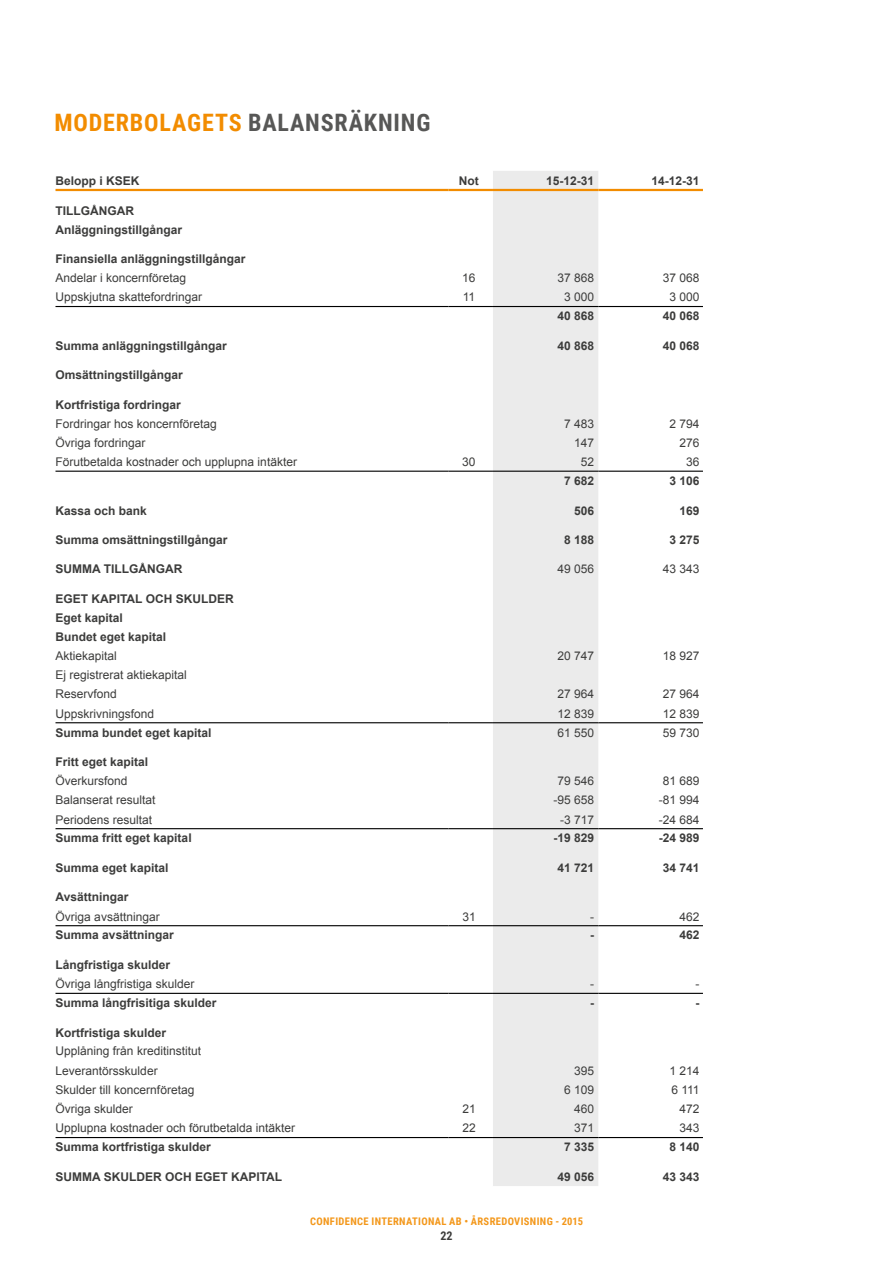
<style>
.page{position:relative;width:893px;height:1263px;background:#fff}
.page>*{position:absolute;margin:0;border:0;box-sizing:border-box;transform-origin:0 0}
.t1{font:700 24px "Roboto Condensed";letter-spacing:.035em;color:#f28c00}
.t2{font:12px/19.2px "Arial";color:#3c3c3b}
.t3{font:700 12px/19.2px "Arial";color:#3c3c3b}
.t4{font:700 12px "Roboto Condensed";color:#3c3c3b}
.t5{font:700 10.5px "Roboto Condensed";letter-spacing:.035em;color:#f3971a}
.s1{color:#575756}
</style>
<div class="page">
<div style="left:493px;top:171px;width:105px;height:1015px;background:#ebebeb"></div>
<hr style="left:56px;top:189px;width:392px;height:2px;background:#f28c00">
<hr style="left:448px;top:189px;width:45px;height:2px;background:#f28c00">
<hr style="left:493px;top:189px;width:105px;height:2px;background:#f28c00">
<hr style="left:598px;top:189px;width:105px;height:2px;background:#f28c00">
<hr style="left:56px;top:306px;width:392px;height:1px;background:#000">
<hr style="left:448px;top:306px;width:45px;height:1px;background:#000">
<hr style="left:493px;top:306px;width:105px;height:1px;background:#000">
<hr style="left:598px;top:306px;width:105px;height:1px;background:#000">
<hr style="left:56px;top:471px;width:392px;height:1px;background:#000">
<hr style="left:448px;top:471px;width:45px;height:1px;background:#000">
<hr style="left:493px;top:471px;width:105px;height:1px;background:#000">
<hr style="left:598px;top:471px;width:105px;height:1px;background:#000">
<hr style="left:56px;top:722px;width:392px;height:1px;background:#000">
<hr style="left:448px;top:722px;width:45px;height:1px;background:#000">
<hr style="left:493px;top:722px;width:105px;height:1px;background:#000">
<hr style="left:598px;top:722px;width:105px;height:1px;background:#000">
<hr style="left:56px;top:828px;width:392px;height:1px;background:#000">
<hr style="left:448px;top:828px;width:45px;height:1px;background:#000">
<hr style="left:493px;top:828px;width:105px;height:1px;background:#000">
<hr style="left:598px;top:828px;width:105px;height:1px;background:#000">
<hr style="left:56px;top:925px;width:392px;height:1px;background:#000">
<hr style="left:448px;top:925px;width:45px;height:1px;background:#000">
<hr style="left:493px;top:925px;width:105px;height:1px;background:#000">
<hr style="left:598px;top:925px;width:105px;height:1px;background:#000">
<hr style="left:56px;top:1137px;width:392px;height:1px;background:#000">
<hr style="left:448px;top:1137px;width:45px;height:1px;background:#000">
<hr style="left:493px;top:1137px;width:105px;height:1px;background:#000">
<hr style="left:598px;top:1137px;width:105px;height:1px;background:#000">
<hr style="left:56px;top:993px;width:392px;height:1px;background:#000">
<hr style="left:448px;top:993px;width:45px;height:1px;background:#000">
<hr style="left:493px;top:993px;width:105px;height:1px;background:#000">
<hr style="left:598px;top:993px;width:105px;height:1px;background:#000">
<h1 class="t1" style="left:54px;top:106px;width:378px">MODERBOLAGETS <span class="s1">BALANSRÄKNING</span></h1>
<p class="t3" style="left:56px;top:171px;width:86px">Belopp i KSEK</p>
<p class="t3" style="left:459px;top:171px;width:21px">Not</p>
<p class="t3" style="left:546px;top:171px;width:50px">15-12-31</p>
<p class="t3" style="left:651px;top:171px;width:50px">14-12-31</p>
<p class="t3" style="left:56px;top:201px;width:128px">TILLGÅNGAR<br>Anläggningstillgångar</p>
<p class="t3" style="left:56px;top:250px;width:192px">Finansiella anläggningstillgångar</p>
<p class="t2" style="left:56px;top:268px;width:132px">Andelar i koncernföretag</p>
<p class="t2" style="left:462px;top:268px;width:15px">16</p>
<p class="t2" style="left:557px;top:268px;width:38px">37 868</p>
<p class="t2" style="left:663px;top:268px;width:38px">37 068</p>
<p class="t2" style="left:56px;top:288px;width:148px">Uppskjutna skattefordringar</p>
<p class="t2" style="left:463px;top:288px;width:14px">11</p>
<p class="t2" style="left:564px;top:288px;width:32px">3 000</p>
<p class="t2" style="left:669px;top:288px;width:32px">3 000</p>
<p class="t3" style="left:557px;top:307px;width:38px">40 868</p>
<p class="t3" style="left:663px;top:307px;width:38px">40 068</p>
<p class="t3" style="left:56px;top:336px;width:173px">Summa anläggningstillgångar</p>
<p class="t3" style="left:557px;top:336px;width:38px">40 868</p>
<p class="t3" style="left:663px;top:336px;width:38px">40 068</p>
<p class="t3" style="left:56px;top:366px;width:129px">Omsättningstillgångar</p>
<p class="t3" style="left:56px;top:395px;width:127px">Kortfristiga fordringar</p>
<p class="t2" style="left:56px;top:414px;width:163px">Fordringar hos koncernföretag</p>
<p class="t2" style="left:564px;top:414px;width:32px">7 483</p>
<p class="t2" style="left:669px;top:414px;width:32px">2 794</p>
<p class="t2" style="left:56px;top:433px;width:92px">Övriga fordringar</p>
<p class="t2" style="left:574px;top:433px;width:22px">147</p>
<p class="t2" style="left:679px;top:433px;width:22px">276</p>
<p class="t2" style="left:56px;top:452px;width:243px">Förutbetalda kostnader och upplupna intäkter</p>
<p class="t2" style="left:462px;top:452px;width:15px">30</p>
<p class="t2" style="left:581px;top:452px;width:15px">52</p>
<p class="t2" style="left:686px;top:452px;width:15px">36</p>
<p class="t3" style="left:564px;top:472px;width:32px">7 682</p>
<p class="t3" style="left:669px;top:472px;width:32px">3 106</p>
<p class="t3" style="left:56px;top:501px;width:93px">Kassa och bank</p>
<p class="t3" style="left:574px;top:501px;width:22px">506</p>
<p class="t3" style="left:679px;top:501px;width:22px">169</p>
<p class="t3" style="left:56px;top:530px;width:174px">Summa omsättningstillgångar</p>
<p class="t3" style="left:564px;top:530px;width:32px">8 188</p>
<p class="t3" style="left:669px;top:530px;width:32px">3 275</p>
<p class="t3" style="left:56px;top:560px;width:128px">SUMMA TILLGÅNGAR</p>
<p class="t2" style="left:557px;top:560px;width:38px">49 056</p>
<p class="t2" style="left:663px;top:560px;width:38px">43 343</p>
<p class="t3" style="left:56px;top:589px;width:180px">EGET KAPITAL OCH SKULDER<br>Eget kapital<br>Bundet eget kapital</p>
<p class="t2" style="left:56px;top:646px;width:63px">Aktiekapital</p>
<p class="t2" style="left:557px;top:646px;width:38px">20 747</p>
<p class="t2" style="left:663px;top:646px;width:38px">18 927</p>
<p class="t2" style="left:56px;top:665px;width:133px">Ej registrerat aktiekapital<br>Reservfond</p>
<p class="t2" style="left:557px;top:685px;width:38px">27 964</p>
<p class="t2" style="left:663px;top:685px;width:38px">27 964</p>
<p class="t2" style="left:56px;top:704px;width:100px">Uppskrivningsfond</p>
<p class="t2" style="left:557px;top:704px;width:38px">12 839</p>
<p class="t2" style="left:663px;top:704px;width:38px">12 839</p>
<p class="t3" style="left:56px;top:723px;width:158px">Summa bundet eget kapital</p>
<p class="t2" style="left:557px;top:723px;width:38px">61 550</p>
<p class="t2" style="left:663px;top:723px;width:38px">59 730</p>
<p class="t3" style="left:56px;top:752px;width:94px">Fritt eget kapital</p>
<p class="t2" style="left:56px;top:771px;width:74px">Överkursfond</p>
<p class="t2" style="left:557px;top:771px;width:38px">79 546</p>
<p class="t2" style="left:663px;top:771px;width:38px">81 689</p>
<p class="t2" style="left:56px;top:791px;width:102px">Balanserat resultat</p>
<p class="t2" style="left:553px;top:791px;width:42px">-95 658</p>
<p class="t2" style="left:659px;top:791px;width:42px">-81 994</p>
<p class="t2" style="left:56px;top:810px;width:98px">Periodens resultat</p>
<p class="t2" style="left:560px;top:810px;width:36px">-3 717</p>
<p class="t2" style="left:659px;top:810px;width:42px">-24 684</p>
<p class="t3" style="left:56px;top:829px;width:138px">Summa fritt eget kapital</p>
<p class="t3" style="left:553px;top:829px;width:42px">-19 829</p>
<p class="t3" style="left:659px;top:829px;width:42px">-24 989</p>
<p class="t3" style="left:56px;top:858px;width:114px">Summa eget kapital</p>
<p class="t3" style="left:557px;top:858px;width:38px">41 721</p>
<p class="t3" style="left:663px;top:858px;width:38px">34 741</p>
<p class="t3" style="left:56px;top:888px;width:74px">Avsättningar</p>
<p class="t2" style="left:56px;top:907px;width:106px">Övriga avsättningar</p>
<p class="t2" style="left:462px;top:907px;width:15px">31</p>
<p class="t2" style="left:590px;top:907px;width:5px">-</p>
<p class="t2" style="left:680px;top:907px;width:22px">462</p>
<p class="t3" style="left:56px;top:926px;width:120px">Summa avsättningar</p>
<p class="t3" style="left:590px;top:926px;width:5px">-</p>
<p class="t3" style="left:680px;top:926px;width:22px">462</p>
<p class="t3" style="left:56px;top:955px;width:116px">Långfristiga skulder</p>
<p class="t2" style="left:56px;top:974px;width:140px">Övriga långfristiga skulder</p>
<p class="t2" style="left:590px;top:974px;width:5px">-</p>
<p class="t2" style="left:696px;top:974px;width:5px">-</p>
<p class="t3" style="left:56px;top:994px;width:162px">Summa långfrisitiga skulder</p>
<p class="t3" style="left:590px;top:994px;width:5px">-</p>
<p class="t3" style="left:696px;top:994px;width:5px">-</p>
<p class="t3" style="left:56px;top:1023px;width:112px">Kortfristiga skulder</p>
<p class="t2" style="left:56px;top:1041px;width:147px">Upplåning från kreditinstitut<br>Leverantörsskulder</p>
<p class="t2" style="left:574px;top:1061px;width:22px">395</p>
<p class="t2" style="left:670px;top:1061px;width:32px">1 214</p>
<p class="t2" style="left:56px;top:1080px;width:140px">Skulder till koncernföretag</p>
<p class="t2" style="left:564px;top:1080px;width:32px">6 109</p>
<p class="t2" style="left:671px;top:1080px;width:30px">6 111</p>
<p class="t2" style="left:56px;top:1099px;width:79px">Övriga skulder</p>
<p class="t2" style="left:462px;top:1099px;width:15px">21</p>
<p class="t2" style="left:574px;top:1099px;width:22px">460</p>
<p class="t2" style="left:679px;top:1099px;width:22px">472</p>
<p class="t2" style="left:56px;top:1119px;width:241px">Upplupna kostnader och förutbetalda intäkter</p>
<p class="t2" style="left:462px;top:1119px;width:15px">22</p>
<p class="t2" style="left:574px;top:1119px;width:22px">371</p>
<p class="t2" style="left:679px;top:1119px;width:22px">343</p>
<p class="t3" style="left:56px;top:1138px;width:157px">Summa kortfristiga skulder</p>
<p class="t3" style="left:564px;top:1138px;width:32px">7 335</p>
<p class="t3" style="left:669px;top:1138px;width:32px">8 140</p>
<p class="t3" style="left:56px;top:1167px;width:228px">SUMMA SKULDER OCH EGET KAPITAL</p>
<p class="t3" style="left:557px;top:1167px;width:38px">49 056</p>
<p class="t3" style="left:663px;top:1167px;width:38px">43 343</p>
<p class="t5" style="left:310px;top:1214px;width:274px">CONFIDENCE INTERNATIONAL AB • ÅRSREDOVISNING - 2015</p>
<p class="t4" style="left:440px;top:1227px;width:14px">22</p>
</div>
